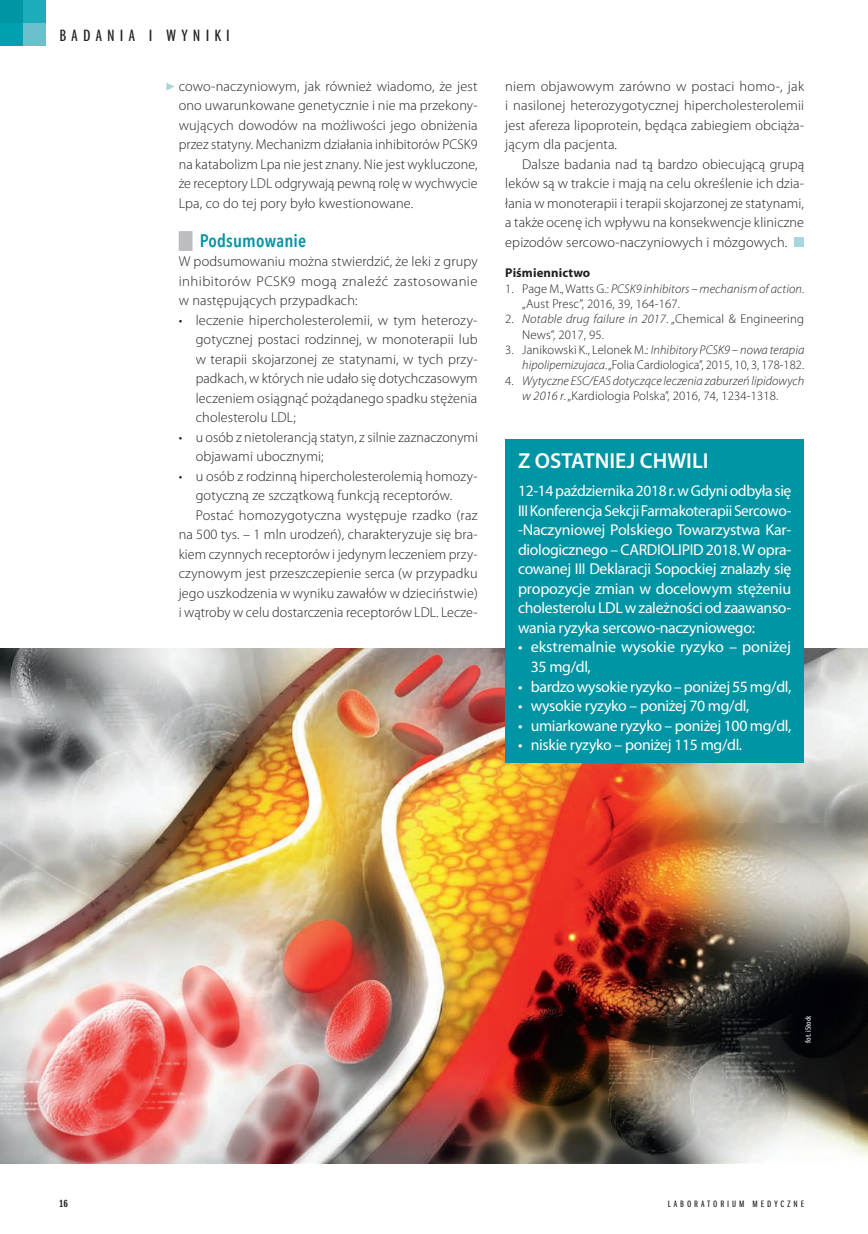
<style>
.page{position:relative;width:868px;height:1234px;background:#fff}
.page>*{position:absolute;margin:0;border:0;box-sizing:border-box;transform-origin:0 0}
.t1{font:600 21.75px "Myriad Pro";color:#fff}
.t2{font:600 condensed 18px "Avenir Next LT Pro";letter-spacing:.01em;color:#0095a4}
.t3{font:16.95px "Franklin Got URWDCE Boo Ext Com";letter-spacing:.245em;color:#231f20;scale:1.25 1}
.t4{font:15.75px/19.5px "Myriad Pro";letter-spacing:-.02em;color:#fff;text-align:justify}
.t5{font:300 14.25px/19.5px "Myriad Pro";letter-spacing:.01em;color:#231f20;text-align:justify}
.t6{font:300 12.75px/15.3px "Myriad Pro";letter-spacing:.01em;color:#231f20}
.t7{font:italic 300 12.75px/15.3px "Myriad Pro";letter-spacing:.005em;color:#231f20}
.t8{font:700 12.75px "Myriad Pro";letter-spacing:.01em;color:#231f20}
.t9{font:10.8px "Franklin Got URWDCE Dem Ext Com";color:#231f20;scale:1.25 1}
.t10{font:9.6px "Franklin Got URWDCE Boo Ext Com";letter-spacing:.245em;color:#231f20;scale:1.25 1}
.t11{font:condensed 8.1px "Myriad Pro";color:#fff;scale:1.11 1}
.s1{font-style:italic}
.s2{font-style:normal}
</style>
<div class="page">
<div style="left:179px;top:231px;width:13px;height:20px;background:#bcbdc0"></div>
<img style="left:0;top:648px;width:867px;height:515px">
<div style="left:794px;top:237px;width:10px;height:10px;background:#a6d6de"></div>
<div style="left:505px;top:439px;width:299px;height:323px;background:#0095a4"></div>
<svg style="left:166px;top:82px;width:8px;height:9px"></svg>
<div style="left:0;top:0;width:23px;height:23px;background:#0095a4"></div>
<div style="left:0;top:24px;width:23px;height:22px;background:#00a0b0"></div>
<div style="left:24px;top:0;width:22px;height:23px;background:#1cadba"></div>
<div style="left:24px;top:24px;width:22px;height:22px;background:#6dc0cb"></div>
<p class="t3" style="left:60px;top:26px;width:138px">BADANIA I WYNIKI</p>
<p class="t5" style="left:179px;top:76px;width:300px">cowo-naczyniowym, jak również wiadomo, że jest ono uwarunkowane genetycznie i nie ma przekony&shy;wujących dowodów na możliwości jego obniżenia przez statyny. Mechanizm działania inhibitorów PCSK9 na katabolizm Lpa nie jest znany. Nie jest wykluczone, że receptory LDL odgrywają pewną rolę w wychwycie Lpa, co do tej pory było kwestionowane.</p>
<p class="t2" style="left:200px;top:229px;width:108px">Podsumowanie</p>
<p class="t5" style="left:179px;top:252px;width:300px">W podsumowaniu można stwierdzić, że leki z grupy inhibitorów PCSK9 mogą znaleźć zastosowanie w następujących przypadkach:</p>
<p class="t5" style="left:196px;top:310px;width:283px;text-indent:-17px">• leczenie hipercholesterolemii, w tym heterozy&shy;gotycznej postaci rodzinnej, w monoterapii lub w terapii skojarzonej ze statynami, w tych przy&shy;padkach, w których nie udało się dotychczasowym leczeniem osiągnąć pożądanego spadku stężenia cholesterolu LDL;</p>
<p class="t5" style="left:196px;top:427px;width:284px;text-indent:-17px">• u osób z nietolerancją statyn, z silnie zaznaczonymi objawami ubocznymi;</p>
<p class="t5" style="left:179px;top:466px;width:300px">• u osób z rodzinną hipercholesterolemią homozy-</p>
<p class="t5" style="left:196px;top:486px;width:258px">gotyczną ze szczątkową funkcją receptorów.</p>
<p class="t5" style="left:196px;top:505px;width:283px">Postać homozygotyczna występuje rzadko (raz</p>
<p class="t5" style="left:179px;top:525px;width:300px">na 500 tys. – 1 mln urodzeń), charakteryzuje się bra-</p>
<p class="t5" style="left:179px;top:544px;width:300px">kiem czynnych receptorów i jedynym leczeniem przy-</p>
<p class="t5" style="left:179px;top:564px;width:300px">czynowym jest przeszczepienie serca (w przypadku</p>
<p class="t5" style="left:179px;top:583px;width:300px">jego uszkodzenia w wyniku zawałów w dzieciństwie)</p>
<p class="t5" style="left:179px;top:603px;width:300px">i wątroby w celu dostarczenia receptorów LDL. Lecze-</p>
<p class="t5" style="left:505px;top:76px;width:300px">niem objawowym zarówno w postaci homo-, jak i nasilonej heterozygotycznej hipercholesterolemii jest afereza lipoprotein, będąca zabiegiem obciąża&shy;jącym dla pacjenta.</p>
<p class="t5" style="left:505px;top:154px;width:300px;text-indent:17px">Dalsze badania nad tą bardzo obiecującą grupą leków są w trakcie i mają na celu określenie ich dzia&shy;łania w monoterapii i terapii skojarzonej ze statynami, a także ocenę ich wpływu na konsekwencje kliniczne epizodów sercowo-naczyniowych i mózgowych.</p>
<p class="t8" style="left:505px;top:266px;width:87px">Piśmiennictwo</p>
<p class="t6" style="left:522px;top:281px;width:283px;text-indent:-17px">1. Page M., Watts G.: <span class="s1">PCSK9 inhibitors – mechanism of action</span>. „Aust Presc”, 2016, 39, 164-167.</p>
<p class="t6" style="left:522px;top:311px;width:283px;text-indent:-17px">2. <span class="s1">Notable drug failure in 2017</span>. „Chemical &amp; Engineering<br>News”, 2017, 95.</p>
<p class="t6" style="left:505px;top:342px;width:300px;text-align:right">3. Janikowski K., Lelonek M.: <span class="s1">Inhibitory PCSK9 – nowa terapia hipolipemizujaca</span>. „Folia Cardiologica”, 2015, 10, 3, 178-182.</p>
<p class="t7" style="left:522px;top:373px;width:283px;text-indent:-17px"><span class="s2">4.</span> Wytyczne ESC/EAS dotyczące leczenia zaburzeń lipidowych w 2016 r<span class="s2">.„Kardiologia Polska”, 2016, 74, 1234-1318.</span></p>
<h1 class="t1" style="left:518px;top:449px;width:192px">Z OSTATNIEJ CHWILI</h1>
<p class="t4" style="left:518px;top:481px;width:275px">12-14października 2018 r.wGdyni odbyła się III Konferencja Sekcji Farmakoterapii Sercowo--Naczyniowej Polskiego Towarzystwa Kar&shy;diologicznego – CARDIOLIPID 2018. W opra&shy;cowanej III Deklaracji Sopockiej znalazły się propozycje zmian w docelowym stężeniu cholesterolu LDL wzależności odzaawanso&shy;wania ryzyka sercowo-naczyniowego:</p>
<p class="t4" style="left:530px;top:637px;width:262px;text-indent:-13px">• ekstremalnie wysokie ryzyko – poniżej<br>35 mg/dl,</p>
<p class="t4" style="left:518px;top:676px;width:275px">• bardzo wysokie ryzyko – poniżej 55mg/dl,</p>
<p class="t4" style="left:518px;top:696px;width:233px">• wysokie ryzyko – poniżej 70 mg/dl,</p>
<p class="t4" style="left:518px;top:715px;width:275px">• umiarkowane ryzyko – poniżej 100 mg/dl,</p>
<p class="t4" style="left:518px;top:735px;width:226px">• niskie ryzyko – poniżej 115 mg/dl.</p>
<p class="t11" style="left:803px;top:1042px;width:26px;rotate:-90deg">fot. iStock</p>
<p class="t9" style="left:59px;top:1197px;width:8px">16</p>
<p class="t10" style="left:667px;top:1198px;width:111px">LABORATORIUM MEDYCZNE</p>
</div>
